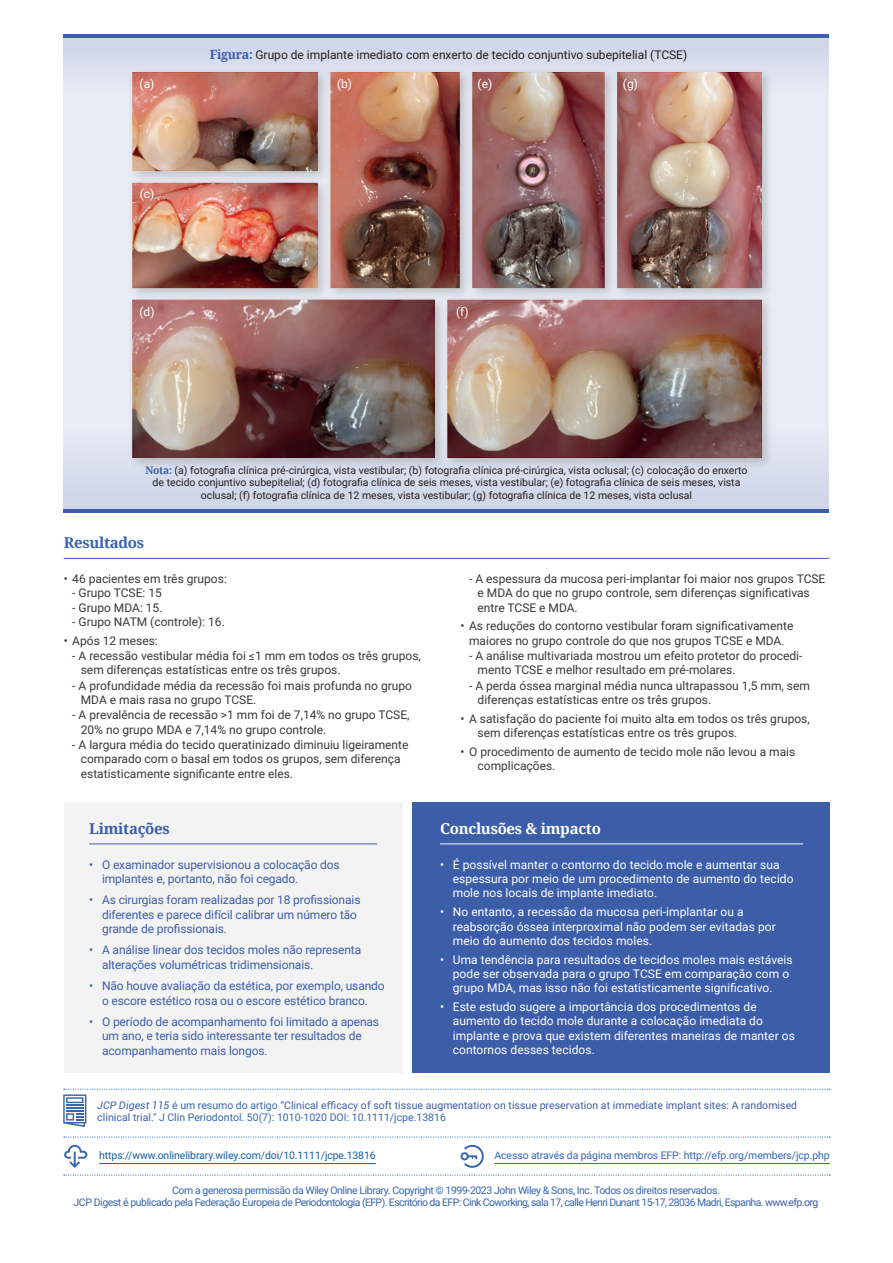
<style>
.page{position:relative;width:893px;height:1263px;background:#fff}
.page>*{position:absolute;margin:0;border:0;box-sizing:border-box;transform-origin:0 0}
.t1{font:700 15px "Noto Serif";letter-spacing:-.02em;color:#fff}
.t2{font:700 15px "Noto Serif";letter-spacing:-.02em;color:#3765b0}
.t3{font:700 15px "Noto Serif";letter-spacing:-.02em;color:#3c5da8}
.t4{font:12px/14.4px "Roboto";color:#363838}
.t5{font:12px/14.4px "Roboto";letter-spacing:.005em;color:#fff}
.t6{font:12px/14.5px "Roboto";letter-spacing:-.01em;color:#3c5da8}
.t7{font:12px "Roboto";color:#231f20}
.t8{font:10.5px/12.6px "Roboto";color:#231f20;text-align:center}
.t9{font:10.5px/12.6px "Roboto";letter-spacing:-.04em;color:#3765b0;text-align:center}
.t10{font:10.5px/12.6px "Roboto";letter-spacing:.005em;color:#3c5da8}
.t11{font:10.5px "Roboto";letter-spacing:-.01em;color:#3765b0}
.t12{font:10.5px "Roboto";letter-spacing:-.01em;color:#175d9e}
.s1{font-family:"Noto Serif";font-weight:700;font-size:12.75px;color:#3c5da8}
.s2{font-family:"Noto Serif";font-weight:700;color:#3c5da8}
.s3{font-style:italic;color:#3765b0}
.s4{color:#3765b0}
.s5{color:#3c5da8}
</style>
<div class="page">
<hr style="left:64px;top:558px;width:765px;height:1px;background:#3c5da8">
<div style="left:64px;top:802px;width:338px;height:270px;background:#f3f3f3"></div>
<hr style="left:89px;top:844px;width:288px;height:1px;background:#3c5da8">
<div style="left:412px;top:802px;width:418px;height:270px;background:#3c5da8"></div>
<hr style="left:440px;top:844px;width:363px;height:1px;background:#fff">
<svg style="left:64px;top:508px;width:765px;height:5px;background:#5975b5"></svg>
<div style="left:64px;top:34px;width:765px;height:154px;background:#3c5da8"></div>
<svg style="left:64px;top:38px;width:765px;height:470px;background:#dce1ef"></svg>
<div style="left:128px;top:67px;width:647px;height:404px;background:#231f20;opacity:.22"></div>
<img style="left:133px;top:72px;width:628px;height:386px">
<svg style="left:63px;top:1089px;width:767px;height:38px"></svg>
<svg style="left:64px;top:1136px;width:766px;height:1px"></svg>
<svg style="left:63px;top:1144px;width:767px;height:31px"></svg>
<p class="t7" style="left:210px;top:46px;width:479px"><span class="s1">Figura:</span> Grupo de implante imediato com enxerto de tecido conjuntivo subepitelial (TCSE)</p>
<p class="t5" style="left:140px;top:76px;width:16px">(a)</p>
<p class="t5" style="left:337px;top:76px;width:17px">(b)</p>
<p class="t5" style="left:478px;top:76px;width:16px">(e)</p>
<p class="t5" style="left:140px;top:187px;width:16px">(c)</p>
<p class="t5" style="left:139px;top:304px;width:17px">(d)</p>
<p class="t5" style="left:456px;top:304px;width:14px">(f)</p>
<p class="t5" style="left:623px;top:76px;width:17px">(g)</p>
<p class="t8" style="left:145px;top:463px;width:604px"><span class="s2">Nota:</span> (a) fotografia clínica pré-cirúrgica, vista vestibular; (b) fotografia clínica pré-cirúrgica, vista oclusal; (c) colocação do enxerto de tecido conjuntivo subepitelial; (d) fotografia clínica de seis meses, vista vestibular; (e) fotografia clínica de seis meses, vista oclusal; (f) fotografia clínica de 12 meses, vista vestibular; (g) fotografia clínica de 12 meses, vista oclusal</p>
<p class="t2" style="left:64px;top:532px;width:82px">Resultados</p>
<p class="t4" style="left:64px;top:571px;width:165px">• 46 pacientes em três grupos:</p>
<p class="t4" style="left:72px;top:585px;width:91px">- Grupo TCSE: 15</p>
<p class="t4" style="left:72px;top:600px;width:92px">- Grupo MDA: 15.</p>
<p class="t4" style="left:72px;top:614px;width:154px">- Grupo NATM (controle): 16.</p>
<p class="t4" style="left:64px;top:633px;width:96px">• Após 12 meses:</p>
<p class="t4" style="left:81px;top:648px;width:342px;text-indent:-9px">- A recessão vestibular média foi ≤1 mm em todos os três grupos, sem diferenças estatísticas entre os três grupos.</p>
<p class="t4" style="left:81px;top:678px;width:333px;text-indent:-8px">- A profundidade média da recessão foi mais profunda no grupo<br>MDA e mais rasa no grupo TCSE.</p>
<p class="t4" style="left:81px;top:707px;width:330px;text-indent:-8px">- A prevalência de recessão &gt;1 mm foi de 7,14% no grupo TCSE,<br>20% no grupo MDA e 7,14% no grupo controle.</p>
<p class="t4" style="left:81px;top:737px;width:329px;text-indent:-8px">- A largura média do tecido queratinizado diminuiu ligeiramente comparado com o basal em todos os grupos, sem diferença estatisticamente significante entre eles.</p>
<p class="t4" style="left:478px;top:571px;width:349px;text-indent:-9px">- A espessura da mucosa peri-implantar foi maior nos grupos TCSE e MDA do que no grupo controle, sem diferenças significativas entre TCSE e MDA.</p>
<p class="t4" style="left:461px;top:618px;width:334px;text-align:center">• As reduções do contorno vestibular foram significativamente maiores no grupo controle do que nos grupos TCSE e MDA.</p>
<p class="t4" style="left:478px;top:648px;width:326px;text-indent:-9px">- A análise multivariada mostrou um efeito protetor do procedi&shy;mento TCSE e melhor resultado em pré-molares.</p>
<p class="t4" style="left:478px;top:678px;width:334px;text-indent:-9px">- A perda óssea marginal média nunca ultrapassou 1,5 mm, sem diferenças estatísticas entre os três grupos.</p>
<p class="t4" style="left:478px;top:711px;width:334px;text-indent:-17px">• A satisfação do paciente foi muito alta em todos os três grupos, sem diferenças estatísticas entre os três grupos.</p>
<p class="t4" style="left:478px;top:744px;width:319px;text-indent:-17px">• O procedimento de aumento de tecido mole não levou a mais complicações.</p>
<p class="t3" style="left:89px;top:818px;width:82px">Limitações</p>
<p class="t1" style="left:440px;top:818px;width:162px">Conclusões &amp; impacto</p>
<p class="t6" style="left:102px;top:857px;width:239px;text-indent:-13px">• O examinador supervisionou a colocação dos implantes e, portanto, não foi cegado.</p>
<p class="t6" style="left:102px;top:892px;width:260px;text-indent:-13px">• As cirurgias foram realizadas por 18 profissionais diferentes e parece difícil calibrar um número tão grande de profissionais.</p>
<p class="t6" style="left:102px;top:942px;width:261px;text-indent:-13px">• A análise linear dos tecidos moles não representa alterações volumétricas tridimensionais.</p>
<p class="t6" style="left:89px;top:978px;width:297px;text-align:center">• Não houve avaliação da estética, por exemplo, usando o escore estético rosa ou o escore estético branco.</p>
<p class="t6" style="left:102px;top:1014px;width:279px;text-indent:-13px">• O período de acompanhamento foi limitado a apenas um ano, e teria sido interessante ter resultados de acompanhamento mais longos.</p>
<p class="t5" style="left:453px;top:857px;width:342px;text-indent:-13px">• É possível manter o contorno do tecido mole e aumentar sua espessura por meio de um procedimento de aumento do tecido mole nos locais de implante imediato.</p>
<p class="t5" style="left:453px;top:904px;width:324px;text-indent:-13px">• No entanto, a recessão da mucosa peri-implantar ou a reabsorção óssea interproximal não podem ser evitadas por meio do aumento dos tecidos moles.</p>
<p class="t5" style="left:453px;top:952px;width:341px;text-indent:-13px">• Uma tendência para resultados de tecidos moles mais estáveis pode ser observada para o grupo TCSE em comparação com o grupo MDA, mas isso não foi estatisticamente significativo.</p>
<p class="t5" style="left:453px;top:999px;width:344px;text-indent:-13px">• Este estudo sugere a importância dos procedimentos de aumento do tecido mole durante a colocação imediata do implante e prova que existem diferentes maneiras de manter os contornos desses tecidos.</p>
<p class="t10" style="left:97px;top:1098px;width:701px"><span class="s3">JCP Digest 115</span> <span class="s4">é um resumo do artigo “</span>Clinical efficacy of soft tissue augmentation on tissue preservation at immediate implant sites: A randomised clinical trial." <span class="s4">J Clin Periodontol. 50(7): 1010-1020 DOI: 10.1111/jcpe.13816</span></p>
<p class="t12" style="left:99px;top:1148px;width:278px">https://www.onlinelibrary.wiley.com/doi/10.1111/jcpe.13816</p>
<p class="t11" style="left:494px;top:1148px;width:337px">Acesso através da página membros EFP: http://efp.org/members/jcp.php</p>
<p class="t9" style="left:74px;top:1183px;width:746px">Com a generosa permissão da Wiley Online Library. Copyright © 1999-2023 John Wiley &amp; Sons, Inc. Todos os direitos reservados.<br>JCP Digest é publicado pela Federação Europeia de Periodontologia (EFP). Escritório da EFP: Cink Coworking, sala 17, calle Henri Dunant 15-17, 28036 Madri, Espanha. <span class="s5">www.efp.org</span></p>
</div>
